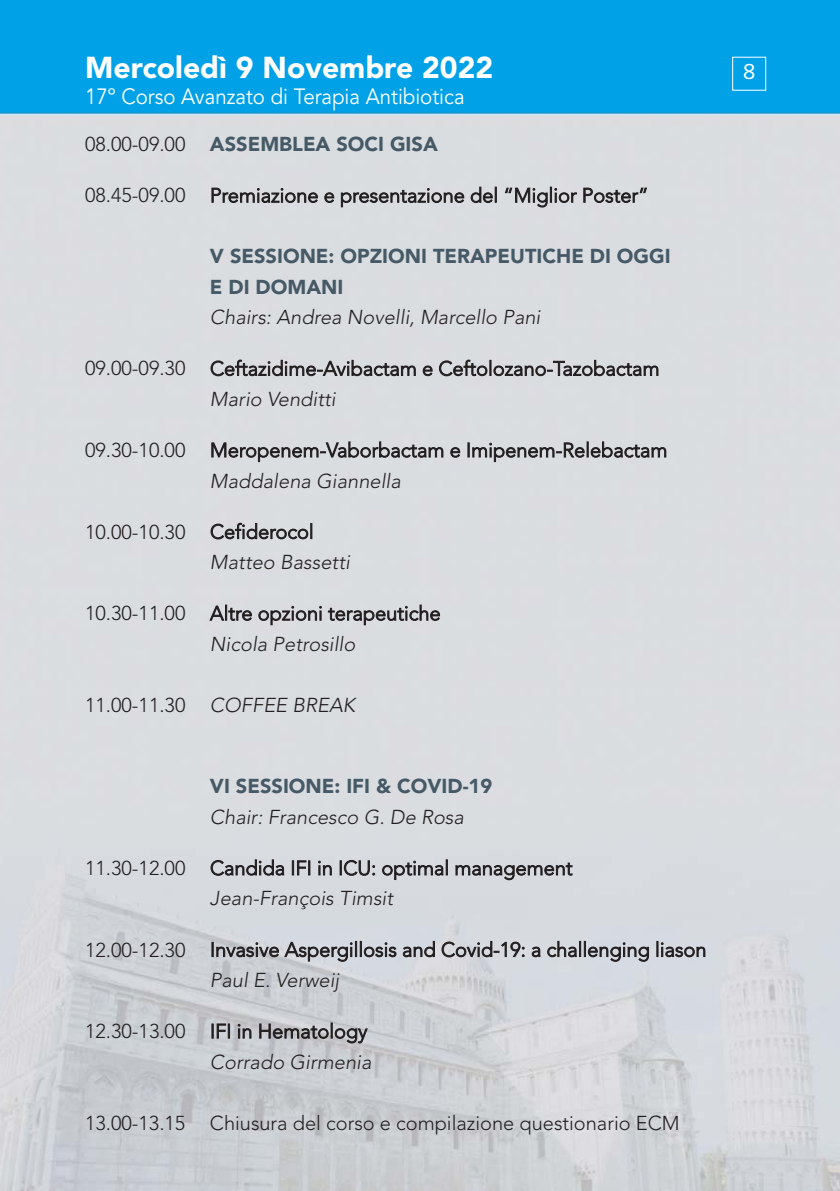
<style>
.page{position:relative;width:840px;height:1191px;background:#fff}
.page>*{position:absolute;margin:0;border:0;box-sizing:border-box;transform-origin:0 0}
.t1{font:900 30px "Avenir";color:#fff}
.t2{font:22px "Avenir";color:#fff;scale:.93 1}
.t3{font:22px "Syntax";color:#fff}
.t4{font:300 20px/30.6px "Avenir";color:#231f20}
.t5{font:900 20px/30.6px "Avenir";color:#455a66}
.s1{font-weight:300;color:#231f20}
</style>
<div class="page">
<img style="left:0;top:0;width:839px;height:1191px">
<h1 class="t1" style="left:85px;top:56px;width:409px">Mercoledì 9 Novembre 2022</h1>
<p class="t2" style="left:85px;top:88px;width:409px">17º Corso Avanzato di Terapia Antibiotica</p>
<p class="t5" style="left:85px;top:131px;width:354px"><span class="s1">08.00-09.00</span> ASSEMBLEA SOCI GISA</p>
<p class="t4" style="left:85px;top:182px;width:564px">08.45-09.00 Premiazione e presentazione del “Miglior Poster”</p>
<p class="t5" style="left:210px;top:243px;width:462px">V SESSIONE: OPZIONI TERAPEUTICHE DI OGGI<br>E DI DOMANI</p>
<p class="t4" style="left:210px;top:304px;width:334px">Chairs: Andrea Novelli, Marcello Pani</p>
<p class="t4" style="left:210px;top:355px;width:451px;text-indent:-125px">09.00-09.30 Ceftazidime-Avibactam e Ceftolozano-Tazobactam<br>Mario Venditti</p>
<p class="t4" style="left:210px;top:436px;width:458px;text-indent:-125px">09.30-10.00 Meropenem-Vaborbactam e Imipenem-Relebactam<br>Maddalena Giannella</p>
<p class="t4" style="left:210px;top:518px;width:144px;text-indent:-125px">10.00-10.30 Cefiderocol<br>Matteo Bassetti</p>
<p class="t4" style="left:210px;top:599px;width:232px;text-indent:-125px">10.30-11.00 Altre opzioni terapeutiche<br>Nicola Petrosillo</p>
<p class="t4" style="left:85px;top:691px;width:271px">11.00-11.30 COFFEE BREAK</p>
<p class="t5" style="left:210px;top:773px;width:284px">VI SESSIONE: IFI &amp; COVID-19</p>
<p class="t4" style="left:210px;top:803px;width:258px">Chair: Francesco G. De Rosa</p>
<p class="t4" style="left:210px;top:854px;width:364px;text-indent:-125px">11.30-12.00 Candida IFI in ICU: optimal management<br>Jean-François Timsit</p>
<p class="t4" style="left:210px;top:936px;width:497px;text-indent:-125px">12.00-12.30 Invasive Aspergillosis and Covid-19: a challenging liason<br>Paul E. Verweij</p>
<p class="t4" style="left:210px;top:1017px;width:166px;text-indent:-125px">12.30-13.00 IFI in Hematology<br>Corrado Girmenia</p>
<p class="t4" style="left:85px;top:1109px;width:595px">13.00-13.15 Chiusura del corso e compilazione questionario ECM</p>
<p class="t3" style="left:742px;top:63px;width:14px">8</p>
</div>
